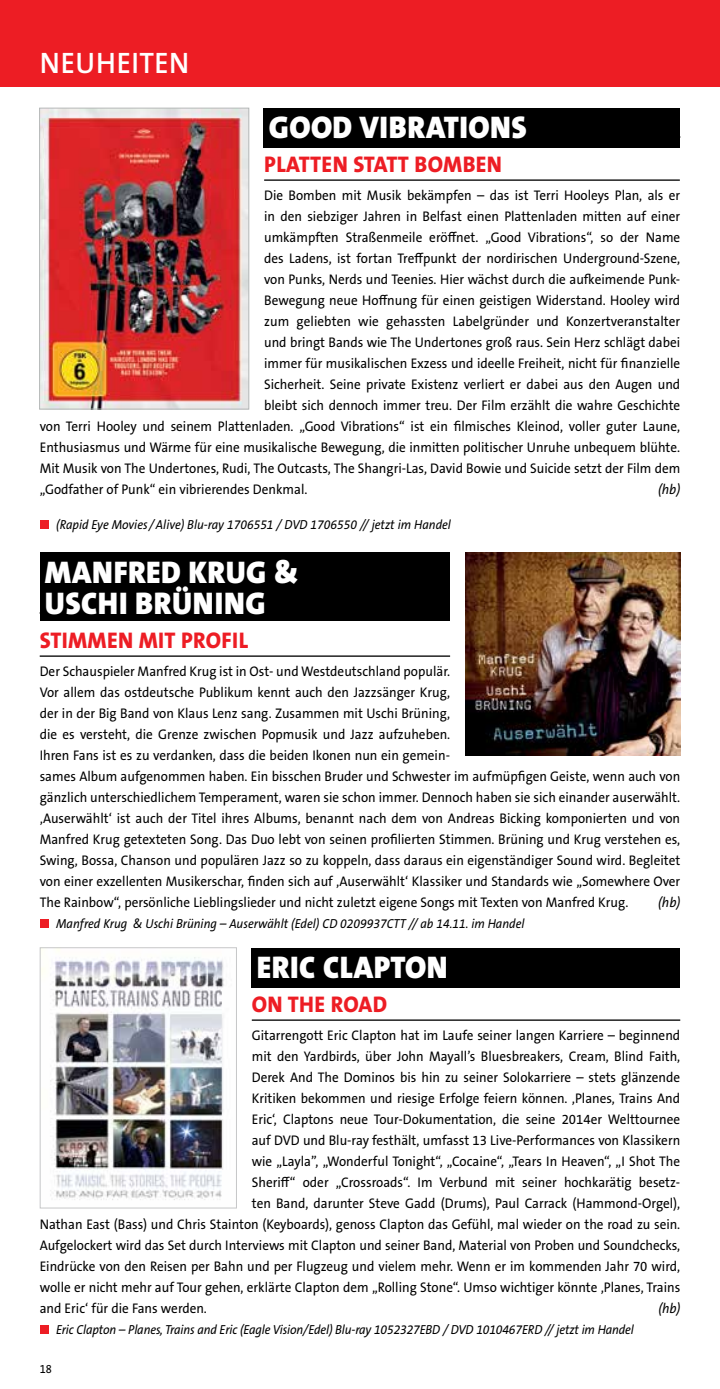
<style>
.page{position:relative;width:720px;height:1389px;background:#fff}
.page>*{position:absolute;margin:0;border:0;box-sizing:border-box;transform-origin:0 0}
.t1{font:900 31.5px/31.5px "The Sans B Plus W9";letter-spacing:.015em;color:#fff;scale:.96 1}
.t2{font:600 29.75px "The Sans B Plus W6";letter-spacing:.015em;color:#fff;scale:.96 1}
.t3{font:800 22.75px "The Sans B Plus W8";letter-spacing:.015em;color:#ed1d24;scale:.96 1}
.t4{font:14px/21px "The Sans B Plus W5 Plain";color:#000;scale:.94 1}
.t5{font:italic 14px "The Sans B Plus W5 Plain";color:#000;scale:.94 1}
.t6{font:italic 13.12px "The Sans B Plus W5 Plain";color:#000;scale:.92 1}
</style>
<div class="page">
<div style="left:0;top:0;width:719px;height:87px;background:#ed1d24"></div>
<div style="left:40px;top:520px;width:9px;height:9px;background:#ed1d24"></div>
<hr style="left:264px;top:179px;width:415px;height:2px;background:#000">
<img style="left:41px;top:110px;width:206px;height:298px">
<div style="left:39px;top:108px;width:210px;height:302px;border:1px solid #b5b8b8"></div>
<div style="left:40px;top:1325px;width:9px;height:9px;background:#ed1d24"></div>
<hr style="left:252px;top:1019px;width:428px;height:2px;background:#000">
<div style="left:251px;top:948px;width:428px;height:40px;background:#000"></div>
<img style="left:42px;top:949px;width:182px;height:251px">
<div style="left:40px;top:947px;width:197px;height:261px;border:1px solid #c6c7c8"></div>
<hr style="left:40px;top:655px;width:410px;height:2px;background:#000">
<div style="left:40px;top:552px;width:409px;height:69px;background:#000"></div>
<div style="left:40px;top:919px;width:9px;height:9px;background:#ed1d24"></div>
<img style="left:465px;top:553px;width:215px;height:203px">
<div style="left:263px;top:108px;width:417px;height:40px;background:#000"></div>
<h2 class="t2" style="left:40px;top:44px;width:157px">NEUHEITEN</h2>
<h1 class="t1" style="left:269px;top:112px;width:23px">GOO</h1>
<h1 class="t1" style="left:332px;top:112px;width:200px">D VIBRATIONS</h1>
<h3 class="t3" style="left:264px;top:149px;width:249px">PLATTEN STATT BOMBEN</h3>
<p class="t4" style="left:264px;top:184px;width:444px">Die Bomben mit Musik bekämpfen – das ist Terri Hooleys Plan, als er</p>
<p class="t4" style="left:264px;top:205px;width:444px">in den siebziger Jahren in Belfast einen Plattenladen mitten auf einer</p>
<p class="t4" style="left:264px;top:226px;width:444px">umkämpften Straßenmeile eröffnet. „Good Vibrations“, so der Name</p>
<p class="t4" style="left:264px;top:247px;width:444px">des Ladens, ist fortan Treffpunkt der nordirischen U nderground-Szene,</p>
<p class="t4" style="left:264px;top:268px;width:444px">von Punks, Nerds und Teenies. Hier wächst durch die aufkeimende Punk-</p>
<p class="t4" style="left:264px;top:289px;width:444px">Bewegung neue Hoffnung für einen geistigen Widerstand. Hooley wird</p>
<p class="t4" style="left:264px;top:310px;width:444px">zum geliebten wie gehassten Labelgründer und Konzertveranstalter</p>
<p class="t4" style="left:264px;top:331px;width:444px">und bringt Bands wie The U ndertones groß raus. Sein Herz schlägt dabei</p>
<p class="t4" style="left:264px;top:352px;width:444px">immer für musikalischen Exzess und ideelle Freiheit, nicht für finanzielle</p>
<p class="t4" style="left:264px;top:373px;width:444px">Sicherheit. Seine private Existenz verliert er dabei aus den Augen und</p>
<p class="t4" style="left:264px;top:394px;width:444px">bleibt sich dennoch immer treu. Der Film erzählt die wahre Geschichte</p>
<p class="t4" style="left:40px;top:415px;width:682px">von Terri Hooley und seinem Plattenladen. „Good Vibrations“ ist ein filmisches Kleinod, voller guter Laune,</p>
<p class="t4" style="left:40px;top:436px;width:682px">Enthusiasmus und Wärme für eine musikalische Bewegung, die inmitten politischer U nruhe unbequem blühte.</p>
<p class="t4" style="left:40px;top:457px;width:682px">Mit Musik von The U ndertones, Rudi, The Outcasts, The Shangri-Las, David Bowie und Suicide setzt der Film dem</p>
<p class="t4" style="left:40px;top:478px;width:286px">„Godfather of Punk“ ein vibrierendes Denkmal.</p>
<p class="t5" style="left:657px;top:480px;width:25px">(hb)</p>
<p class="t6" style="left:56px;top:516px;width:430px">(Rapid Eye Movies /Alive) Blu-ray 1706551 / DVD 1706550 // jetzt im Handel</p>
<h1 class="t1" style="left:45px;top:556px;width:265px">MANFRED KRUG &amp;<br>USCHI BRÜNING</h1>
<h3 class="t3" style="left:40px;top:625px;width:218px">STIMMEN MIT PROFIL</h3>
<p class="t4" style="left:40px;top:660px;width:682px">Der Schauspieler Manfred Krug ist in Ost- und Westdeutschland populär.<br>Vor allem das ostdeutsche Publikum kennt auch den Jazzsänger Krug,<br>der in der Big Band von Klaus Lenz sang. Zusammen mit Uschi Brüning,<br>die es versteht, die Grenze zwischen Popmusik und Jazz aufzuheben.<br>I hren Fans ist es zu verdanken, dass die beiden I konen nun ein gemein-<br>sames Album aufgenommen haben. Ein bisschen Bruder und Schwester im aufmüpfigen Geiste, wenn auch von gänzlich unterschiedlichem Temperament, waren sie schon immer. Dennoch haben sie sich einander auserwählt. ‚Auserwählt‘ ist auch der Titel ihres Albums, benannt nach dem von Andreas Bicking komponierten und von Manfred Krug getexteten Song. Das Duo lebt von seinen profilierten Stimmen. Brüning und Krug verstehen es, Swing, Bossa, Chanson und populären Jazz so zu koppeln, dass daraus ein eigenständiger Sound wird. Begleitet von einer exzellenten Musikerschar, finden sich auf ‚Auserwählt‘ Klassiker und Standards wie „Somewhere Over The Rainbow“, persönliche Lieblingslieder und nicht zuletzt eigene Songs mit Texten von Manfred Krug.</p>
<p class="t5" style="left:657px;top:893px;width:25px">(hb)</p>
<p class="t6" style="left:56px;top:915px;width:510px">Manfred Krug &amp; Uschi Brüning – Auserwählt (Edel) CD 0209937CTT // ab 14.11. im Handel</p>
<h1 class="t1" style="left:257px;top:952px;width:200px">ERIC CLAPTON</h1>
<h3 class="t3" style="left:252px;top:989px;width:142px">ON THE ROAD</h3>
<p class="t4" style="left:252px;top:1024px;width:457px">Gitarrengott Eric Clapton hat im Laufe seiner langen Karriere – beginnend</p>
<p class="t4" style="left:252px;top:1045px;width:457px">mit den Yardbirds, über John Mayall’s Bluesbreakers, Cream, Blind Faith,</p>
<p class="t4" style="left:252px;top:1066px;width:457px">Derek And The Dominos bis hin zu seiner Solokarriere – stets glänzende</p>
<p class="t4" style="left:252px;top:1087px;width:457px">Kritiken bekommen und riesige Erfolge feiern können. ‚Planes, Trains And</p>
<p class="t4" style="left:252px;top:1108px;width:457px">Eric‘, Claptons neue Tour-Dokumentation, die seine 2014er Welttournee</p>
<p class="t4" style="left:252px;top:1129px;width:457px">auf DVD und Blu-ray festhält, umfasst 13 Live-Performances von Klassikern</p>
<p class="t4" style="left:252px;top:1150px;width:457px">wie „Layla”, „Wonderful Tonight“, „Cocaine“, „Tears I n Heaven“, „I Shot The</p>
<p class="t4" style="left:252px;top:1171px;width:457px">Sheriff“ oder „Crossroads“. I m Verbund mit seiner hochkarätig besetz-</p>
<p class="t4" style="left:252px;top:1192px;width:457px">ten Band, darunter Steve Gadd (Drums), Paul Carrack (Hammond-Orgel),</p>
<p class="t4" style="left:40px;top:1213px;width:682px">Nathan East (Bass) und Chris Stainton (Keyboards), genoss Clapton das Gefühl, mal wieder on the road zu sein.</p>
<p class="t4" style="left:40px;top:1234px;width:682px">Aufgelockert wird das Set durch I nterviews mit Clapton und seiner Band, Material von Proben und Soundchecks,</p>
<p class="t4" style="left:40px;top:1255px;width:682px">Eindrücke von den Reisen per Bahn und per Flugzeug und vielem mehr. Wenn er im kommenden Jahr 70 wird,</p>
<p class="t4" style="left:40px;top:1276px;width:682px">wolle er nicht mehr auf Tour gehen, erklärte Clapton dem „Rolling Stone“. U mso wichtiger könnte ‚Planes, Trains</p>
<p class="t4" style="left:40px;top:1297px;width:179px">and Eric‘ für die Fans werden.</p>
<p class="t5" style="left:658px;top:1299px;width:25px">(hb)</p>
<p class="t6" style="left:56px;top:1321px;width:629px">Eric Clapton – Planes, Trains and Eric (Eagle Vision/Edel) Blu-ray 1052327EBD / DVD 1010467ERD // jetzt im Handel</p>
</div>
